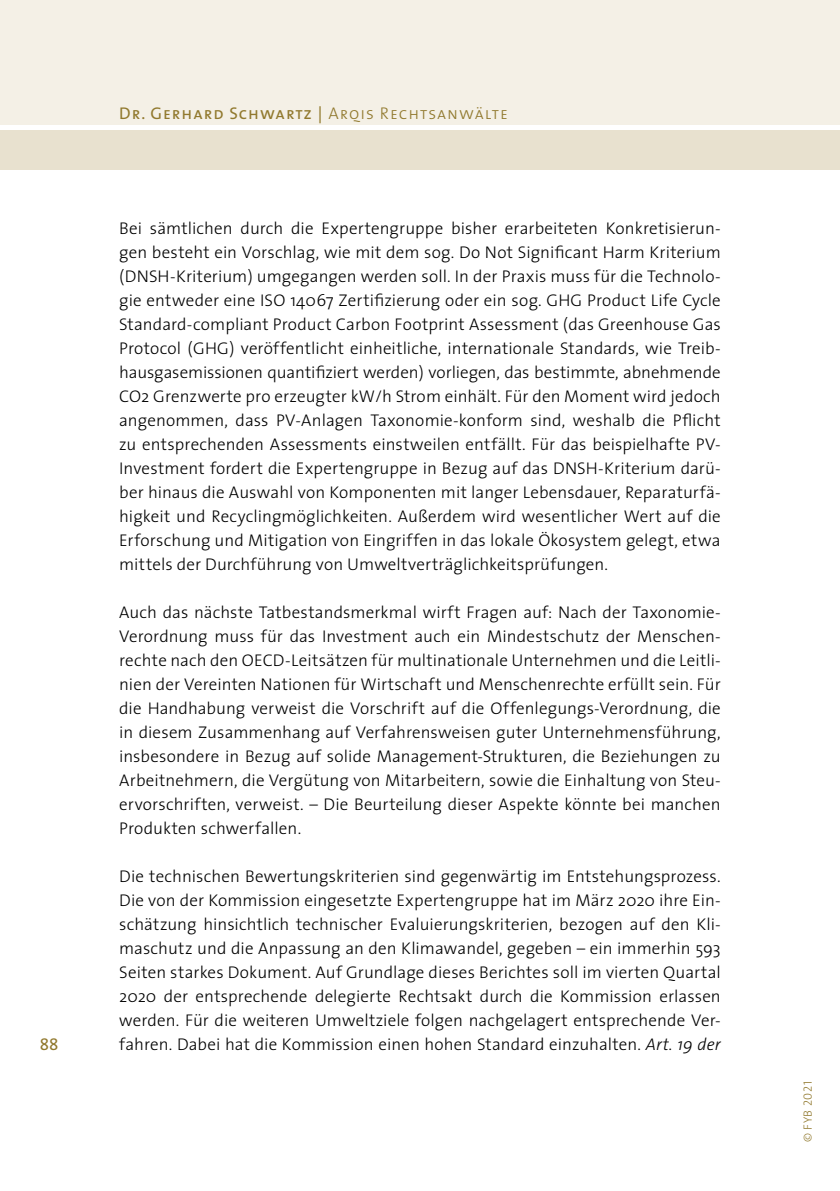
<style>
.page{position:relative;width:840px;height:1191px;background:#fff}
.page>*{position:absolute;margin:0;border:0;box-sizing:border-box;transform-origin:0 0}
.t1{font:300 17px/24px "The Sans";letter-spacing:.005em;color:#000;text-align:justify}
.t2{font:17px "The Sans Caps";letter-spacing:.06em;color:#91792e}
.t3{font:12px "The Sans Light Caps";letter-spacing:.05em;color:#91792e}
.s1{font-family:"The Sans Light Caps"}
.s2{font-style:italic}
.s3{font-family:"The Sans";font-weight:300}
</style>
<div class="page">
<hr style="left:839px;top:0;width:1px;height:125px;background:#f4f0e6">
<div style="left:0;top:0;width:839px;height:125px;background:#f4f0e6"></div>
<div style="left:0;top:130px;width:839px;height:40px;background:#e8e1cf"></div>
<p class="t2" style="left:40px;top:1029px;width:20px">88</p>
<p class="t2" style="left:119px;top:99px;width:390px">Dr. Gerhard Schwartz | <span class="s1">Arqis Rechtsanwälte</span></p>
<p class="t1" style="left:119px;top:215px;width:602px">Bei sämtlichen durch die Expertengruppe bisher erarbeiteten Konkretisierun&shy;gen besteht ein Vorschlag, wie mit dem sog. Do Not Significant Harm Kriterium (DNSH-Kriterium) umgegangen werden soll. In der Praxis muss für die Technolo&shy;gie entweder eine ISO 14067 Zertifizierung oder ein sog. GHG Product Life Cycle Standard-compliant Product Carbon Footprint Assessment (das Greenhouse Gas Protocol (GHG) veröffentlicht einheitliche, internationale Standards, wie Treib&shy;hausgasemissionen quantifiziert werden) vorliegen, das bestimmte, abnehmende CO2 Grenzwerte pro erzeugter kW/h Strom einhält. Für den Moment wird jedoch angenommen, dass PV-Anlagen Taxonomie-konform sind, weshalb die Pflicht zu entsprechenden Assessments einstweilen entfällt. Für das beispielhafte PV-Investment fordert die Expertengruppe in Bezug auf das DNSH-Kriterium darü&shy;ber hinaus die Auswahl von Komponenten mit langer Lebensdauer, Reparaturfä&shy;higkeit und Recyclingmöglichkeiten. Außerdem wird wesentlicher Wert auf die Erforschung und Mitigation von Eingriffen in das lokale Ökosystem gelegt, etwa mittels der Durchführung von Umweltverträglichkeitsprüfungen.</p>
<p class="t1" style="left:119px;top:599px;width:602px">Auch das nächste Tatbestandsmerkmal wirft Fragen auf: Nach der Taxonomie-Verordnung muss für das Investment auch ein Mindestschutz der Menschen&shy;rechte nach den OECD-Leitsätzen für multinationale Unternehmen und die Leitli&shy;nien der Vereinten Nationen für Wirtschaft und Menschenrechte erfüllt sein. Für die Handhabung verweist die Vorschrift auf die Offenlegungs-Verordnung, die in diesem Zusammenhang auf Verfahrensweisen guter Unternehmensführung, insbesondere in Bezug auf solide Management-Strukturen, die Beziehungen zu Arbeitnehmern, die Vergütung von Mitarbeitern, sowie die Einhaltung von Steu&shy;ervorschriften, verweist. – Die Beurteilung dieser Aspekte könnte bei manchen Produkten schwerfallen.</p>
<p class="t1" style="left:119px;top:863px;width:602px">Die technischen Bewertungskriterien sind gegenwärtig im Entstehungsprozess.<br>Die von der Kommission eingesetzte Expertengruppe hat im März 2020 ihre Ein&shy;schätzung hinsichtlich technischer Evaluierungskriterien, bezogen auf den Kli&shy;maschutz und die Anpassung an den Klimawandel, gegeben – ein immerhin 593<br>Seiten starkes Dokument. Auf Grundlage dieses Berichtes soll im vierten Quartal 2020 der entsprechende delegierte Rechtsakt durch die Kommission erlassen werden. Für die weiteren Umweltziele folgen nachgelagert entsprechende Ver&shy;fahren. Dabei hat die Kommission einen hohen Standard einzuhalten. <span class="s2">Art. 19 der</span></p>
<p class="t3" style="left:797px;top:1142px;width:63px;rotate:-90deg"><span class="s3">©</span> FYB 2021</p>
</div>
